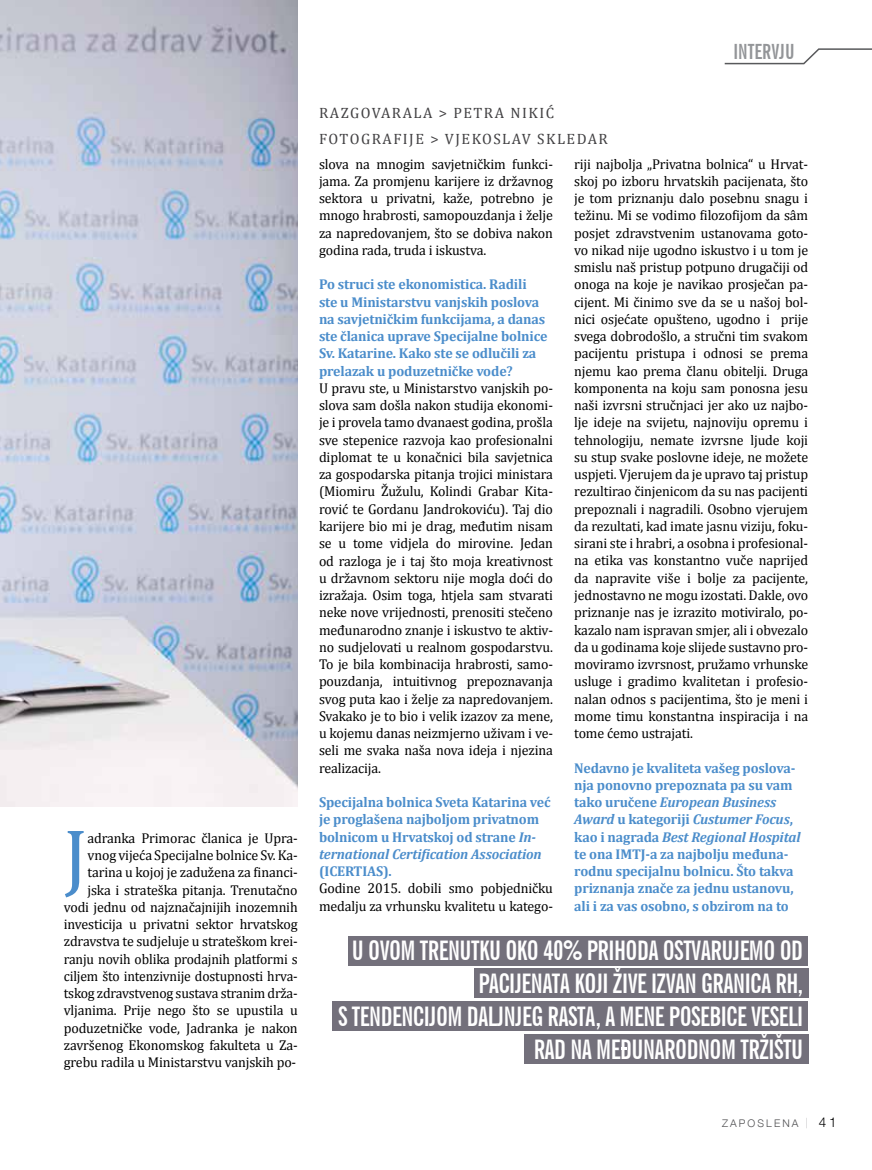
<style>
.page{position:relative;width:872px;height:1170px;background:#fff}
.page>*{position:absolute;margin:0;border:0;box-sizing:border-box;transform-origin:0 0}
.t1{font:77.4px "Cambria";color:#4b8dcb}
.t2{font:700 extra-condensed 27px/32.7px "News Gothic BT";letter-spacing:-.02em;color:#fff;text-align:right}
.t3{font:700 extra-condensed 21px "News Gothic BT";color:#939598}
.t4{font:15px/25.5px "Cambria";letter-spacing:.1em;color:#414042}
.t5{font:14.25px/17.2px "Cambria";letter-spacing:-.01em;color:#000;text-align:justify}
.t6{font:700 14.25px/17.2px "Cambria";letter-spacing:-.01em;color:#4b8dcb}
.t7{font:300 10.5px "Helvetica Neue";letter-spacing:.2em;color:#4f4f51}
.s1{font-style:italic}
.s2{font-weight:200}
.s3{font-family:"Helvetica Neue LT Pro";font-size:13.5px;color:#000}
</style>
<div class="page">
<img style="left:0;top:0;width:298px;height:806px">
<div style="left:349px;top:935px;width:459px;height:30px;background:#73707b"></div>
<div style="left:474px;top:968px;width:334px;height:30px;background:#73707b"></div>
<div style="left:524px;top:1034px;width:284px;height:29px;background:#73707b"></div>
<div style="left:333px;top:1001px;width:475px;height:29px;background:#73707b"></div>
<svg style="left:724px;top:48px;width:148px;height:17px"></svg>
<h1 class="t1" style="left:64px;top:810px;width:25px">J</h1>
<p class="t5" style="left:64px;top:829px;width:235px;text-align:right">adranka Primorac članica je Upra&shy;vnog vijeća Specijalne bolnice Sv. Ka&shy;tarina u kojoj je zadužena za financi&shy;jska i strateška pitanja. Trenutačno vodi jednu od najznačajnijih inozemnih investicija u privatni sektor hrvatskog zdravstva te sudjeluje u strateškom krei&shy;ranju novih oblika prodajnih platformi s ciljem što intenzivnije dostupnosti hrva&shy;tskog zdravstvenog sustava stranim drža&shy;vljanima. Prije nego što se upustila u poduzetničke vode, Jadranka je nakon završenog Ekonomskog fakulteta u Za&shy;grebu radila u Ministarstvu vanjskih po-</p>
<h3 class="t3" style="left:733px;top:38px;width:63px">INTERVJU</h3>
<p class="t4" style="left:319px;top:100px;width:290px">RAZGOVARALA &gt; PETRA NIKIĆ<br>FOTOGRAFIJE &gt; VJEKOSLAV SKLEDAR</p>
<p class="t5" style="left:319px;top:155px;width:235px">slova na mnogim savjetničkim funkci&shy;jama. Za promjenu karijere iz državnog sektora u privatni, kaže, potrebno je mnogo hrabrosti, samopouzdanja i želje za napredovanjem, što se dobiva nakon godina rada, truda i iskustva.</p>
<p class="t6" style="left:319px;top:275px;width:230px">Po struci ste ekonomistica. Radili ste u Ministarstvu vanjskih poslova na savjetničkim funkcijama, a danas ste članica uprave Specijalne bolnice Sv. Katarine. Kako ste se odlučili za prelazak u poduzetničke vode?</p>
<p class="t5" style="left:319px;top:379px;width:235px">U pravu ste, u Ministarstvo vanjskih po&shy;slova sam došla nakon studija ekonomi&shy;je i provela tamo dvanaest godina, prošla sve stepenice razvoja kao profesionalni diplomat te u konačnici bila savjetnica za gospodarska pitanja trojici ministara (Miomiru Žužulu, Kolindi Grabar Kita&shy;rović te Gordanu Jandrokoviću). Taj dio karijere bio mi je drag, međutim nisam se u tome vidjela do mirovine. Jedan od razloga je i taj što moja kreativnost u državnom sektoru nije mogla doći do izražaja. Osim toga, htjela sam stvarati neke nove vrijednosti, prenositi stečeno međunarodno znanje i iskustvo te aktiv&shy;no sudjelovati u realnom gospodarstvu.<br>To je bila kombinacija hrabrosti, samo&shy;pouzdanja, intuitivnog prepoznavanja svog puta kao i želje za napredovanjem.<br>Svakako je to bio i velik izazov za mene, u kojemu danas neizmjerno uživam i ve&shy;seli me svaka naša nova ideja i njezina realizacija.</p>
<p class="t6" style="left:319px;top:793px;width:233px">Specijalna bolnica Sveta Katarina već je proglašena najboljom privatnom bolnicom u Hrvatskoj od strane <span class="s1">In&shy;ternational Certification Association</span></p>
<p class="t6" style="left:319px;top:862px;width:74px">(ICERTIAS).</p>
<p class="t5" style="left:319px;top:879px;width:235px">Godine 2015. dobili smo pobjedničku medalju za vrhunsku kvalitetu u katego-</p>
<p class="t5" style="left:574px;top:155px;width:235px">riji najbolja „Privatna bolnica“ u Hrvat&shy;skoj po izboru hrvatskih pacijenata, što je tom priznanju dalo posebnu snagu i težinu. Mi se vodimo filozofijom da sâm posjet zdravstvenim ustanovama goto&shy;vo nikad nije ugodno iskustvo i u tom je smislu naš pristup potpuno drugačiji od onoga na koje je navikao prosječan pa&shy;cijent. Mi činimo sve da se u našoj bol&shy;nici osjećate opušteno, ugodno i prije svega dobrodošlo, a stručni tim svakom pacijentu pristupa i odnosi se prema njemu kao prema članu obitelji. Druga komponenta na koju sam ponosna jesu naši izvrsni stručnjaci jer ako uz najbo&shy;lje ideje na svijetu, najnoviju opremu i tehnologiju, nemate izvrsne ljude koji su stup svake poslovne ideje, ne možete uspjeti. Vjerujem da je upravo taj pristup rezultirao činjenicom da su nas pacijenti prepoznali i nagradili. Osobno vjerujem da rezultati, kad imate jasnu viziju, foku&shy;sirani ste i hrabri, a osobna i profesional&shy;na etika vas konstantno vuče naprijed da napravite više i bolje za pacijente, jednostavno ne mogu izostati. Dakle, ovo priznanje nas je izrazito motiviralo, po&shy;kazalo nam ispravan smjer, ali i obvezalo da u godinama koje slijede sustavno pro&shy;moviramo izvrsnost, pružamo vrhunske usluge i gradimo kvalitetan i profesio&shy;nalan odnos s pacijentima, što je meni i mome timu konstantna inspiracija i na tome ćemo ustrajati.</p>
<p class="t6" style="left:574px;top:758px;width:228px">Nedavno je kvaliteta vašeg poslova&shy;nja ponovno prepoznata pa su vam tako uručene <span class="s1">European Business Award</span> u kategoriji <span class="s1">Custumer Focus</span>, kao i nagrada <span class="s1">Best Regional Hospital </span>te ona IMTJ-a za najbolju međuna&shy;rodnu specijalnu bolnicu. Što takva priznanja znače za jednu ustanovu, ali i za vas osobno, s obzirom na to</p>
<h2 class="t2" style="left:338px;top:934px;width:466px">U OVOM TRENUTKU OKO 40% PRIHODA OSTVARUJEMO OD PACIJENATA KOJI ŽIVE IZVAN GRANICA RH,<br>S TENDENCIJOM DALJNJEG RASTA, A MENE POSEBICE VESELI RAD NA MEDUNARODNOM TRŽIŠTU</h2>
<p class="t7" style="left:722px;top:1115px;width:116px">ZAPOSLENA <span class="s2">|</span> <span class="s3">41</span></p>
</div>
